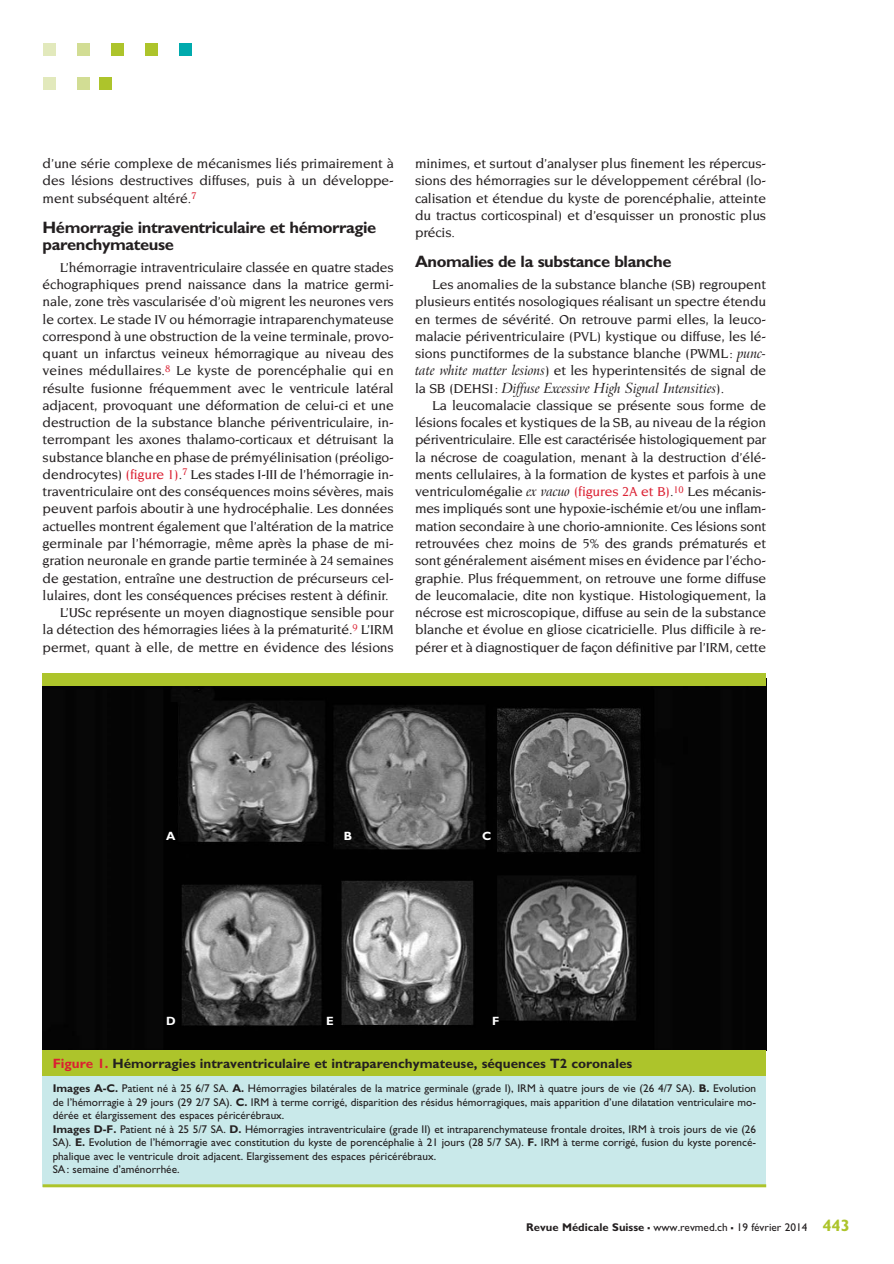
<style>
.page{position:relative;width:894px;height:1264px;background:#fff}
.page>*{position:absolute;margin:0;border:0;box-sizing:border-box;transform-origin:0 0}
.t1{font:700 16.5px/17.2px "Gill Sans";letter-spacing:-.025em;color:#231f20}
.t2{font:500 13.95px/17.2px "Novarese";letter-spacing:-.01em;color:#231f20;text-align:justify}
.t3{font:italic 13.95px "Arrus BT";letter-spacing:-.01em;color:#231f20;scale:.95 1}
.t4{font:700 13.5px "Gill Sans";color:#231f20}
.t5{font:700 12px "Gill Sans";color:#fff}
.t6{font:11.25px/13.5px "Gill Sans";color:#231f20}
.s1{color:#db2032}
.s2{font-family:"Arrus BT";font-weight:400;font-style:italic}
.s3{font-family:"Novarese";font-weight:500;font-style:normal}
.s4{font-weight:700}
.s5{font-weight:700;font-size:16.5px}
.s6{font-weight:700;font-size:16.5px;color:#adc42b}
</style>
<div class="page">
<div style="left:179px;top:43px;width:12px;height:12px;background:#00aaad"></div>
<div style="left:145px;top:43px;width:12px;height:12px;background:#adc42b"></div>
<div style="left:111px;top:43px;width:12px;height:12px;background:#adc42b"></div>
<div style="left:77px;top:43px;width:12px;height:12px;background:#d2dd94"></div>
<div style="left:43px;top:43px;width:12px;height:12px;background:#e2e9bc"></div>
<div style="left:99px;top:77px;width:12px;height:12px;background:#adc42b"></div>
<div style="left:77px;top:77px;width:12px;height:12px;background:#d2dd94"></div>
<div style="left:43px;top:77px;width:12px;height:12px;background:#e2e9bc"></div>
<img style="left:43px;top:686px;width:722px;height:363px">
<div style="left:43px;top:1056px;width:722px;height:130px;background:#c9e9ea"></div>
<div style="left:43px;top:1049px;width:722px;height:26px;background:#adc42b"></div>
<div style="left:43px;top:673px;width:722px;height:13px;background:#adc42b"></div>
<hr style="left:43px;top:1183px;width:722px;height:3px;background:#adc42b">
<p class="t2" style="left:43px;top:155px;width:352px">d’une série complexe de mécanismes liés primairement à des lésions destructives diffuses, puis à un développe&shy;ment subséquent altéré.<sup>7</sup></p>
<p class="t1" style="left:43px;top:218px;width:335px">Hémorragie intraventriculaire et hémorragie parenchymateuse</p>
<p class="t2" style="left:60px;top:258px;width:335px">L’hémorragie intraventriculaire classée en quatre stades</p>
<p class="t2" style="left:43px;top:276px;width:352px">échographiques prend naissance dans la matrice germi-</p>
<p class="t2" style="left:43px;top:293px;width:352px">nale, zone très vascularisée d’où migrent les neurones vers</p>
<p class="t2" style="left:43px;top:310px;width:352px">le cortex. Le stade IV ou hémorragie intraparenchymateuse</p>
<p class="t2" style="left:43px;top:327px;width:352px">correspond à une obstruction de la veine terminale, provo-</p>
<p class="t2" style="left:43px;top:345px;width:352px">quant un infarctus veineux hémorragique au niveau des</p>
<p class="t2" style="left:43px;top:362px;width:352px">veines médullaires.<sup>8</sup> Le kyste de porencéphalie qui en</p>
<p class="t2" style="left:43px;top:379px;width:352px">résulte fusionne fréquemment avec le ventricule latéral</p>
<p class="t2" style="left:43px;top:396px;width:352px">adjacent, provoquant une déformation de celui-ci et une</p>
<p class="t2" style="left:43px;top:414px;width:352px">destruction de la substance blanche périventriculaire, in-</p>
<p class="t2" style="left:43px;top:431px;width:352px">terrompant les axones thalamo-corticaux et détruisant la</p>
<p class="t2" style="left:43px;top:448px;width:351px">substance blanche en phase de prémyélinisation (préoligo-</p>
<p class="t2" style="left:43px;top:465px;width:352px">dendrocytes) <span class="s1">(figure 1)</span>.<sup>7</sup> Les stades I-III de l’hémorragie in-</p>
<p class="t2" style="left:43px;top:483px;width:352px">traventriculaire ont des conséquences moins sévères, mais</p>
<p class="t2" style="left:43px;top:500px;width:352px">peuvent parfois aboutir à une hydrocéphalie. Les données</p>
<p class="t2" style="left:43px;top:517px;width:352px">actuelles montrent également que l’altération de la matrice</p>
<p class="t2" style="left:43px;top:534px;width:352px">germinale par l’hémorragie, même après la phase de mi-</p>
<p class="t2" style="left:43px;top:552px;width:352px">gration neuronale en grande partie terminée à 24 semaines</p>
<p class="t2" style="left:43px;top:569px;width:352px">de gestation, entraîne une destruction de précurseurs cel-</p>
<p class="t2" style="left:43px;top:586px;width:347px">lulaires, dont les conséquences précises restent à définir.</p>
<p class="t2" style="left:60px;top:603px;width:335px">L’USc représente un moyen diagnostique sensible pour</p>
<p class="t2" style="left:43px;top:621px;width:352px">la détection des hémorragies liées à la prématurité.<sup>9</sup> L’IRM</p>
<p class="t2" style="left:43px;top:638px;width:352px">permet, quant à elle, de mettre en évidence des lésions</p>
<p class="t2" style="left:415px;top:155px;width:352px">minimes, et surtout d’analyser plus finement les répercus&shy;sions des hémorragies sur le développement cérébral (lo&shy;calisation et étendue du kyste de porencéphalie, atteinte du tractus corticospinal) et d’esquisser un pronostic plus précis.</p>
<p class="t1" style="left:415px;top:253px;width:258px">Anomalies de la substance blanche</p>
<p class="t2" style="left:415px;top:276px;width:352px;text-indent:17px">Les anomalies de la substance blanche (SB) regroupent plusieurs entités nosologiques réalisant un spectre étendu en termes de sévérité. On retrouve parmi elles, la leuco&shy;malacie périventriculaire (PVL) kystique ou diffuse, les lé&shy;sions punctiformes de la substance blanche (PWML: <span class="s2">punc&shy;tate white matter lesions</span>) et les hyperintensités de signal de</p>
<p class="t3" style="left:415px;top:379px;width:327px"><span class="s3">la SB (DEHSI:</span> Diffuse Excessive High Signal Intensities<span class="s3">).</span></p>
<p class="t2" style="left:415px;top:396px;width:352px;text-indent:17px">La leucomalacie classique se présente sous forme de lésions focales et kystiques de la SB, au niveau de la région périventriculaire. Elle est caractérisée histologiquement par la nécrose de coagulation, menant à la destruction d’élé&shy;ments cellulaires, à la formation de kystes et parfois à une ventriculomégalie <span class="s2">ex vacuo</span> <span class="s1">(figures 2A et B)</span>.<sup>10</sup> Les mécanis&shy;mes impliqués sont une hypoxie-ischémie et/ou une inflam&shy;mation secondaire à une chorio-amnionite. Ces lésions sont retrouvées chez moins de 5% des grands prématurés et sont généralement aisément mises en évidence par l’écho&shy;graphie. Plus fréquemment, on retrouve une forme diffuse de leucomalacie, dite non kystique. Histologiquement, la nécrose est microscopique, diffuse au sein de la substance blanche et évolue en gliose cicatricielle. Plus difficile à re&shy;pérer et à diagnostiquer de façon définitive par l’IRM, cette</p>
<p class="t5" style="left:166px;top:828px;width:11px">A</p>
<p class="t5" style="left:343px;top:828px;width:10px">B</p>
<p class="t5" style="left:482px;top:828px;width:11px">C</p>
<p class="t5" style="left:166px;top:1013px;width:11px">D</p>
<p class="t5" style="left:326px;top:1013px;width:9px">E</p>
<p class="t5" style="left:492px;top:1013px;width:9px">F</p>
<p class="t4" style="left:53px;top:1055px;width:581px"><span class="s1">Figure 1.</span> Hémorragies intraventriculaire et intraparenchymateuse, séquences T2 coronales</p>
<p class="t6" style="left:53px;top:1081px;width:704px"><span class="s4">Images A-C.</span> Patient né à 25 6/7 SA. <span class="s4">A.</span> Hémorragies bilatérales de la matrice germinale (grade I), IRM à quatre jours de vie (26 4/7 SA). <span class="s4">B.</span> Evolution de l’hémorragie à 29 jours (29 2/7 SA). <span class="s4">C.</span> IRM à terme corrigé, disparition des résidus hémorragiques, mais apparition d’une dilatation ventriculaire mo&shy;dérée et élargissement des espaces péricérébraux.<br><span class="s4">Images D-F.</span> Patient né à 25 5/7 SA. <span class="s4">D.</span> Hémorragies intraventriculaire (grade II) et intraparenchymateuse frontale droites, IRM à trois jours de vie (26<br>SA). <span class="s4">E.</span> Evolution de l’hémorragie avec constitution du kyste de porencéphalie à 21 jours (28 5/7 SA). <span class="s4">F.</span> IRM à terme corrigé, fusion du kyste porencé&shy;phalique avec le ventricule droit adjacent. Elargissement des espaces péricérébraux.<br>SA: semaine d’aménorrhée.</p>
<p class="t6" style="left:526px;top:1220px;width:325px"><span class="s4">Revue Médicale Suisse</span> <span class="s5">–</span> www.revmed.ch <span class="s5">–</span> 19 février 2014 <span class="s6">443</span></p>
</div>
